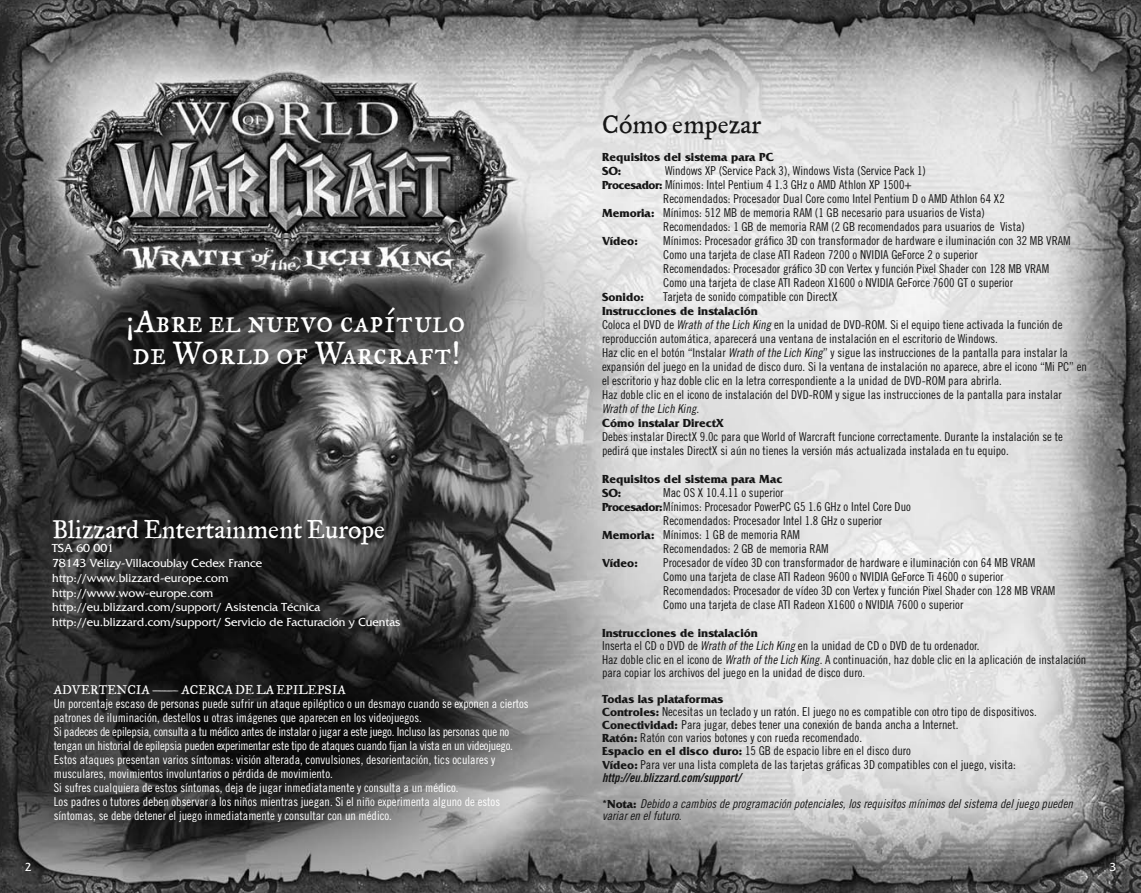
<style>
.page{position:relative;width:1141px;height:893px;background:#fff}
.page>*{position:absolute;margin:0;border:0;box-sizing:border-box;transform-origin:0 0}
.t1{font:35px/31.5px "Historical Fell Type Roman SC";color:#fff}
.t2{font:28px "Historical Fell Type Roman";color:#fff}
.t3{font:28px "Historical Fell Type Roman";color:#161616}
.t4{font:14px "Historical Fell Type Roman";color:#fff}
.t5{font:12.25px/14px "Trade Gothic Cond Eighteen";color:#161616}
.t6{font:12.25px/14px "Trade Gothic Cond Eighteen";color:#fff}
.t7{font:12.25px/14.7px "Friz Quadrata";color:#fff}
.t8{font:700 12.25px/14px "Friz Quadrata";color:#161616}
.t9{font:12.25px/12.2px "Trade Gothic Cond Eighteen Obl";color:#161616}
.t10{font:12.25px "Trade Gothic Bold Cond Twenty Obl";color:#161616}
.s1{font-family:"Friz Quadrata";font-weight:700}
.s2{font-style:italic}
</style>
<div class="page">
<img style="left:0;top:0;width:1141px;height:893px">
<h1 class="t1" style="left:127px;top:304px;width:340px">¡Abre el nuevo capítulo de World of Warcraft!</h1>
<h2 class="t2" style="left:52px;top:520px;width:335px">Blizzard Entertainment Europe</h2>
<p class="t7" style="left:52px;top:542px;width:350px">TSA 60 001<br>78143 Vélizy-Villacoublay Cedex France http://www.blizzard-europe.com<br>http://www.wow-europe.com<br>http://eu.blizzard.com/support/ Asistencia Técnica http://eu.blizzard.com/support/ Servicio de Facturación y Cuentas</p>
<p class="t4" style="left:54px;top:685px;width:293px">ADVERTENCIA — ACERCA DE LA EPILEPSIA</p>
<p class="t6" style="left:54px;top:698px;width:476px">Un porcentaje escaso de personas puede sufrir un ataque epiléptico o un desmayo cuando se exponen a ciertos patrones de iluminación, destellos u otras imágenes que aparecen en los videojuegos.<br>Si padeces de epilepsia, consulta a tu médico antes de instalar o jugar a este juego. Incluso las personas que no tengan un historial de epilepsia pueden experimentar este tipo de ataques cuando fijan la vista en un videojuego.<br>Estos ataques presentan varios síntomas: visión alterada, convulsiones, desorientación, tics oculares y musculares, movimientos involuntarios o pérdida de movimiento.<br>Si sufres cualquiera de estos síntomas, deja de jugar inmediatamente y consulta a un médico.<br>Los padres o tutores deben observar a los niños mientras juegan. Si el niño experimenta alguno de estos síntomas, se debe detener el juego inmediatamente y consultar con un médico.</p>
<h2 class="t3" style="left:602px;top:115px;width:161px">Cómo empezar</h2>
<p class="t8" style="left:602px;top:151px;width:173px">Requisitos del sistema para PC<br>SO:</p>
<p class="t5" style="left:665px;top:165px;width:263px">Windows XP (Service Pack 3), Windows Vista (Service Pack 1)</p>
<p class="t5" style="left:602px;top:179px;width:311px"><span class="s1">Procesador:</span> Mínimos: Intel Pentium 4 1.3 GHz o AMD Athlon XP 1500+</p>
<p class="t5" style="left:663px;top:193px;width:343px">Recomendados: Procesador Dual Core como Intel Pentium D o AMD Athlon 64 X2</p>
<p class="t5" style="left:602px;top:207px;width:384px"><span class="s1">Memoria:</span> Mínimos: 512 MB de memoria RAM (1 GB necesario para usuarios de Vista)</p>
<p class="t5" style="left:663px;top:221px;width:363px">Recomendados: 1 GB de memoria RAM (2 GB recomendados para usuarios de Vista)</p>
<p class="t8" style="left:602px;top:235px;width:37px">Vídeo:</p>
<p class="t5" style="left:663px;top:235px;width:409px">Mínimos: Procesador gráfico 3D con transformador de hardware e iluminación con 32 MB VRAM Como una tarjeta de clase ATI Radeon 7200 o NVIDIA GeForce 2 o superior<br>Recomendados: Procesador gráfico 3D con Vertex y función Pixel Shader con 128 MB VRAM Como una tarjeta de clase ATI Radeon X1600 o NVIDIA GeForce 7600 GT o superior</p>
<p class="t8" style="left:602px;top:291px;width:43px">Sonido:</p>
<p class="t5" style="left:663px;top:291px;width:176px">Tarjeta de sonido compatible con DirectX</p>
<p class="t8" style="left:602px;top:305px;width:158px">Instrucciones de instalación</p>
<p class="t5" style="left:602px;top:319px;width:486px">Coloca el DVD de <span class="s2">Wrath of the Lich King</span> en la unidad de DVD-ROM. Si el equipo tiene activada la función de reproducción automática, aparecerá una ventana de instalación en el escritorio de Windows.<br>Haz clic en el botón “Instalar <span class="s2">Wrath of the Lich King</span>” y sigue las instrucciones de la pantalla para instalar la expansión del juego en la unidad de disco duro. Si la ventana de instalación no aparece, abre el icono “Mi PC” en el escritorio y haz doble clic en la letra correspondiente a la unidad de DVD-ROM para abrirla.<br>Haz doble clic en el icono de instalación del DVD-ROM y sigue las instrucciones de la pantalla para instalar <span class="s2">Wrath of the Lich King</span>.</p>
<p class="t8" style="left:602px;top:417px;width:124px">Cómo instalar DirectX</p>
<p class="t5" style="left:602px;top:431px;width:462px">Debes instalar DirectX 9.0c para que World of Warcraft funcione correctamente. Durante la instalación se te pedirá que instales DirectX si aún no tienes la versión más actualizada instalada en tu equipo.</p>
<p class="t8" style="left:602px;top:473px;width:182px">Requisitos del sistema para Mac<br>SO:</p>
<p class="t5" style="left:663px;top:487px;width:122px">Mac OS X 10.4.11 o superior</p>
<p class="t5" style="left:602px;top:501px;width:310px"><span class="s1">Procesador:</span> Mínimos: Procesador PowerPC G5 1.6 GHz o Intel Core Duo</p>
<p class="t5" style="left:663px;top:515px;width:221px">Recomendados: Procesador Intel 1.8 GHz o superior</p>
<p class="t5" style="left:602px;top:529px;width:200px"><span class="s1">Memoria:</span> Mínimos: 1 GB de memoria RAM</p>
<p class="t5" style="left:663px;top:543px;width:167px">Recomendados: 2 GB de memoria RAM</p>
<p class="t8" style="left:602px;top:557px;width:37px">Vídeo:</p>
<p class="t5" style="left:663px;top:557px;width:394px">Procesador de vídeo 3D con transformador de hardware e iluminación con 64 MB VRAM Como una tarjeta de clase ATI Radeon 9600 o NVIDIA GeForce Ti 4600 o superior Recomendados: Procesador de vídeo 3D con Vertex y función Pixel Shader con 128 MB VRAM Como una tarjeta de clase ATI Radeon X1600 o NVIDIA 7600 o superior</p>
<p class="t8" style="left:602px;top:627px;width:158px">Instrucciones de instalación</p>
<p class="t5" style="left:602px;top:640px;width:486px;line-height:13.1px">Inserta el CD o DVD de <span class="s2">Wrath of the Lich King</span> en la unidad de CD o DVD de tu ordenador.<br>Haz doble clic en el icono de <span class="s2">Wrath of the Lich King</span>. A continuación, haz doble clic en la aplicación de instalación para copiar los archivos del juego en la unidad de disco duro.</p>
<p class="t8" style="left:602px;top:693px;width:123px">Todas las plataformas</p>
<p class="t5" style="left:602px;top:706px;width:436px;line-height:13.1px"><span class="s1">Controles:</span> Necesitas un teclado y un ratón. El juego no es compatible con otro tipo de dispositivos.<br><span class="s1">Conectividad:</span> Para jugar, debes tener una conexión de banda ancha a Internet.<br><span class="s1">Ratón:</span> Ratón con varios botones y con rueda recomendado.<br><span class="s1">Espacio en el disco duro:</span> 15 GB de espacio libre en el disco duro<br><span class="s1">Vídeo:</span> Para ver una lista completa de las tarjetas gráficas 3D compatibles con el juego, visita:</p>
<p class="t10" style="left:602px;top:773px;width:140px">http://eu.blizzard.com/support/</p>
<p class="t9" style="left:602px;top:798px;width:472px"><span class="s1">*Nota:</span> Debido a cambios de programación potenciales, los requisitos mínimos del sistema del juego pueden variar en el futuro.</p>
<p class="t7" style="left:25px;top:860px;width:8px">2</p>
<p class="t7" style="left:1109px;top:860px;width:8px">3</p>
</div>
